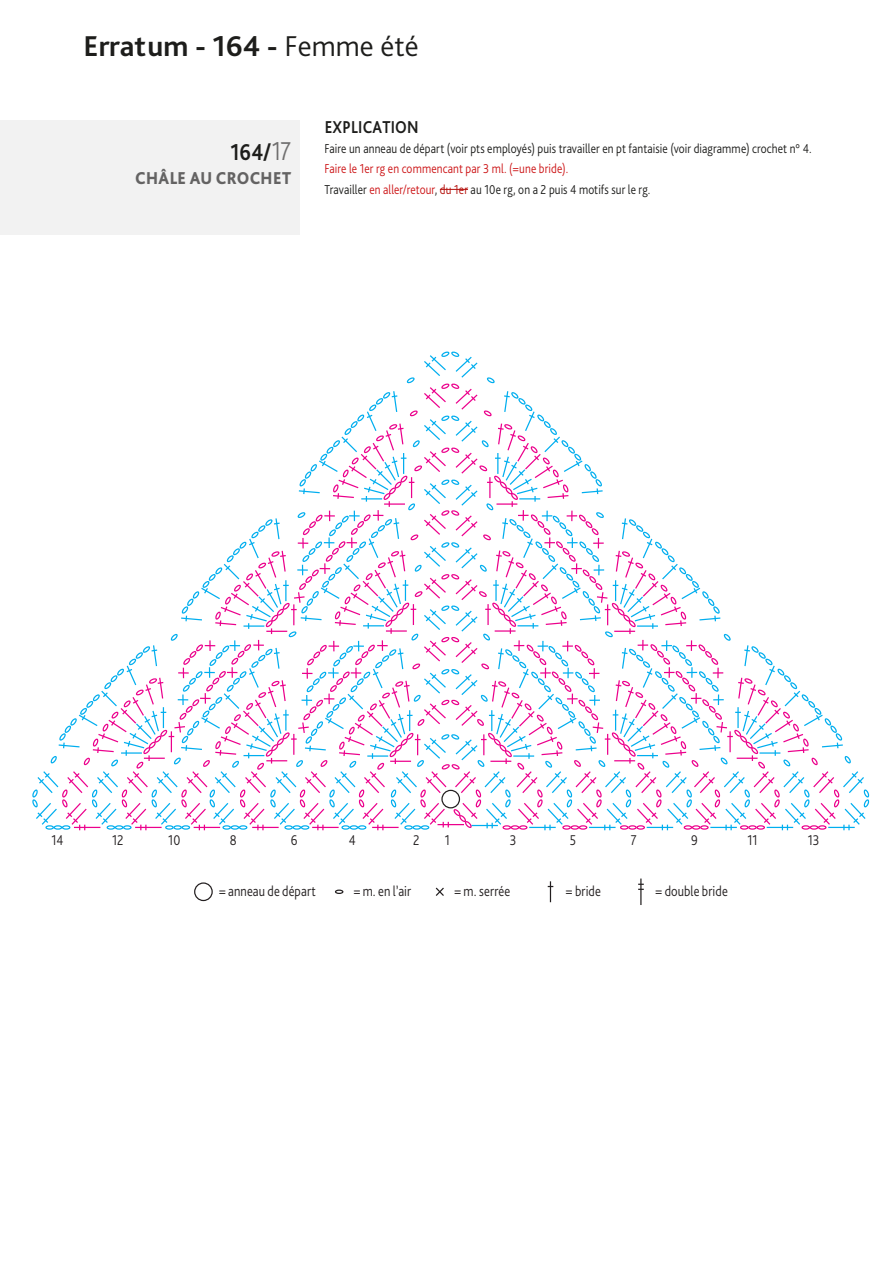
<style>
.page{position:relative;width:893px;height:1263px;background:#fff}
.page>*{position:absolute;margin:0;border:0;box-sizing:border-box;transform-origin:0 0}
.t1{font:700 30px "Bliss Pro";color:#1d1d1b}
.t2{font:700 24px "Bliss Pro";color:#1d1d1b;scale:.85 1}
.t3{font:800 18px "Bliss Pro";letter-spacing:.025em;color:#646363;scale:.9 1}
.t4{font:700 18px "Bliss Pro";letter-spacing:.015em;color:#1d1d1b;scale:.85 1}
.t5{font:300 14.85px "Bliss Pro";letter-spacing:.01em;color:#231f20;scale:.85 1}
.t6{font:300 13.5px/20.4px "Bliss Pro";letter-spacing:.005em;color:#cd1719;scale:.85 1}
.t7{font:300 13.5px "Bliss Pro";letter-spacing:.005em;color:#1d1d1b;scale:.85 1}
.s1{font-weight:300}
.s2{font-weight:300;font-size:27px;color:#706f6f}
.s3{color:#1d1d1b}
.s4{color:#b40f0b}
</style>
<div class="page">
<div style="left:0;top:120px;width:300px;height:115px;background:#f2f2f2"></div>
<div style="left:335px;top:889px;width:8px;height:5px;border:1px solid #231f20;border-radius:50%"></div>
<svg style="left:435px;top:887px;width:9px;height:9px"></svg>
<svg style="left:548px;top:881px;width:5px;height:21px"></svg>
<svg style="left:638px;top:878px;width:6px;height:27px"></svg>
<div style="left:194px;top:882px;width:19px;height:19px;border:1px solid #231f20;border-radius:50%"></div>
<svg style="left:32px;top:351px;width:838px;height:479px"></svg>
<svg style="left:440px;top:189px;width:28px;height:1px"></svg>
<h1 class="t1" style="left:84px;top:28px;width:337px">Erratum - 164 - <span class="s1">Femme été</span></h1>
<h2 class="t2" style="left:231px;top:137px;width:73px">164/<span class="s2">17</span></h2>
<h3 class="t3" style="left:135px;top:166px;width:175px">CHÂLE AU CROCHET</h3>
<h3 class="t4" style="left:325px;top:115px;width:112px">EXPLICATION</h3>
<p class="t7" style="left:325px;top:140px;width:574px">Faire un anneau de départ (voir pts employés) puis travailler en pt fantaisie (voir diagramme) crochet n° 4.</p>
<p class="t6" style="left:325px;top:158px;width:385px">Faire le 1er rg en commencant par 3 ml. (=une bride).<br><span class="s3">Travailler</span> en aller/retour<span class="s3">,</span> <span class="s4">du 1er</span> <span class="s3">au 10e rg, on a 2 puis 4 motifs sur le rg.</span></p>
<p class="t5" style="left:52px;top:831px;width:15px">14</p>
<p class="t5" style="left:112px;top:831px;width:15px">12</p>
<p class="t5" style="left:168px;top:831px;width:16px">10</p>
<p class="t5" style="left:230px;top:831px;width:10px">8</p>
<p class="t5" style="left:291px;top:831px;width:9px">6</p>
<p class="t5" style="left:349px;top:831px;width:10px">4</p>
<p class="t5" style="left:413px;top:831px;width:9px">2</p>
<p class="t5" style="left:445px;top:831px;width:8px">1</p>
<p class="t5" style="left:510px;top:831px;width:9px">3</p>
<p class="t5" style="left:570px;top:831px;width:9px">5</p>
<p class="t5" style="left:631px;top:831px;width:8px">7</p>
<p class="t5" style="left:691px;top:831px;width:9px">9</p>
<p class="t5" style="left:747px;top:831px;width:14px">11</p>
<p class="t5" style="left:808px;top:831px;width:15px">13</p>
<p class="t5" style="left:219px;top:882px;width:115px">= anneau de départ</p>
<p class="t5" style="left:354px;top:882px;width:69px">= m. en l’air</p>
<p class="t5" style="left:454px;top:882px;width:67px">= m. serrée</p>
<p class="t5" style="left:566px;top:882px;width:43px">= bride</p>
<p class="t5" style="left:656px;top:882px;width:86px">= double bride</p>
</div>
